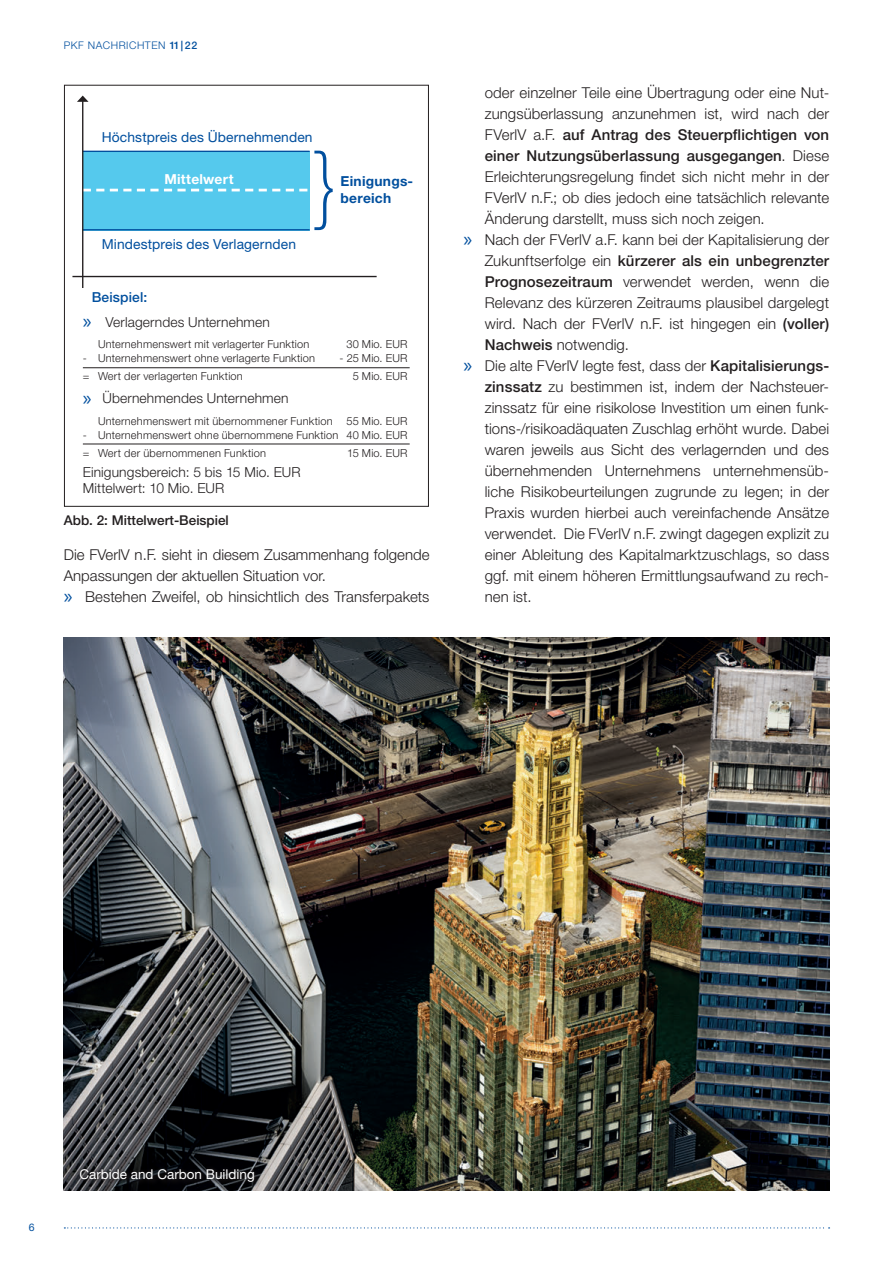
<style>
.page{position:relative;width:893px;height:1263px;background:#fff}
.page>*{position:absolute;margin:0;border:0;box-sizing:border-box;transform-origin:0 0}
.Copy_Fließtext_ohne{font:300 15px/21px "Helvetica Neue LT";letter-spacing:.005em;color:#231f20;text-align:justify}
.Copy_Fließtext{font:300 13.8px/16.5px "Helvetica Neue LT";letter-spacing:.01em;color:#231f20}
.t1{font:13.8px "Helvetica Neue LT";letter-spacing:.01em;color:#014f9e}
.t2{font:700 13.8px/17.2px "Helvetica Neue LT";letter-spacing:.02em;color:#014f9e}
.t3{font:700 13.8px "Helvetica Neue LT";letter-spacing:.015em;color:#fff}
.t4{font:500 13.8px "Helvetica Neue LT";letter-spacing:.015em;color:#014f9e}
.Copy_Fließtext-2{font:500 13.5px "Helvetica Neue LT";color:#231f20}
.t5{font:13.5px "Helvetica Neue LT";color:#fff}
.Copy_Fließtext-3{font:300 11.1px/18px "Helvetica Neue LT";letter-spacing:.02em;color:#231f20}
.t6{font:300 10.5px "Helvetica Neue LT";letter-spacing:.05em;color:#014f9e}
.t7{font:10.5px "Helvetica Neue LT";color:#014f9e}
.s1{font-weight:500}
.s2{font-family:"Myriad Pro";font-weight:400;font-size:21px;color:#014f9e}
</style>
<div class="page">
<img style="left:64px;top:638px;width:765px;height:553px">
<svg style="left:64px;top:1227px;width:766px;height:1px"></svg>
<div style="left:79px;top:1167px;width:183px;height:21px;background:#231f20;opacity:.89"></div>
<div style="left:77px;top:1166px;width:180px;height:19px;background:#231f20;opacity:.75"></div>
<div style="left:64px;top:85px;width:365px;height:421px;border:1px solid #231f20"></div>
<hr style="left:83px;top:367px;width:327px;height:1px;background:#231f20">
<hr style="left:83px;top:444px;width:327px;height:1px;background:#231f20">
<hr style="left:72px;top:276px;width:305px;height:1px;background:#231f20">
<hr style="left:82px;top:101px;width:1px;height:187px;background:#231f20">
<svg style="left:77px;top:96px;width:12px;height:6px"></svg>
<svg style="left:83px;top:151px;width:250px;height:79px"></svg>
<p class="t6" style="left:64px;top:39px;width:135px">PKF NACHRICHTEN <span class="s1">11 | 22</span></p>
<p class="t1" style="left:102px;top:129px;width:212px">Höchstpreis des Übernehmenden</p>
<p class="t3" style="left:164px;top:170px;width:71px">Mittelwert</p>
<p class="t2" style="left:341px;top:172px;width:74px">Einigungs&shy;bereich</p>
<p class="t1" style="left:102px;top:236px;width:196px">Mindestpreis des Verlagernden</p>
<p class="t4" style="left:92px;top:288px;width:57px">Beispiel:</p>
<p class="Copy_Fließtext" style="left:83px;top:313px;width:189px"><span class="s2">»</span> Verlagerndes Unternehmen</p>
<p class="Copy_Fließtext-3" style="left:98px;top:335px;width:213px">Unternehmenswert mit verlagerter Funktion</p>
<p class="Copy_Fließtext-3" style="left:346px;top:335px;width:63px">30 Mio. EUR</p>
<p class="Copy_Fließtext-3" style="left:83px;top:349px;width:234px">- Unternehmenswert ohne verlagerte Funktion</p>
<p class="Copy_Fließtext-3" style="left:340px;top:349px;width:69px">- 25 Mio. EUR</p>
<p class="Copy_Fließtext-3" style="left:83px;top:367px;width:161px">= Wert der verlagerten Funktion</p>
<p class="Copy_Fließtext-3" style="left:353px;top:367px;width:56px">5 Mio. EUR</p>
<p class="Copy_Fließtext" style="left:83px;top:390px;width:207px"><span class="s2">»</span> Übernehmendes Unternehmen</p>
<p class="Copy_Fließtext-3" style="left:98px;top:412px;width:236px">Unternehmenswert mit übernommener Funktion</p>
<p class="Copy_Fließtext-3" style="left:346px;top:412px;width:62px">55 Mio. EUR</p>
<p class="Copy_Fließtext-3" style="left:83px;top:425px;width:326px">- Unternehmenswert ohne übernommene Funktion 40 Mio. EUR = Wert der übernommenen Funktion</p>
<p class="Copy_Fließtext-3" style="left:347px;top:443px;width:62px">15 Mio. EUR</p>
<p class="Copy_Fließtext" style="left:83px;top:463px;width:219px">Einigungsbereich: 5 bis 15 Mio. EUR<br>Mittelwert: 10 Mio. EUR</p>
<p class="Copy_Fließtext-2" style="left:64px;top:512px;width:167px">Abb. 2: Mittelwert-Beispiel</p>
<p class="Copy_Fließtext_ohne" style="left:64px;top:543px;width:367px">Die FVerlV n.F. sieht in diesem Zusammenhang folgende<br>Anpassungen der aktuellen Situation vor.</p>
<p class="Copy_Fließtext_ohne" style="left:64px;top:585px;width:367px"><span class="s2">»</span> Bestehen Zweifel, ob hinsichtlich des Transferpakets</p>
<p class="Copy_Fließtext_ohne" style="left:485px;top:81px;width:346px">oder einzelner Teile eine Übertragung oder eine Nut&shy;zungsüberlassung anzunehmen ist, wird nach der FVerlV a.F. <span class="s1">auf Antrag des Steuerpflichtigen von einer Nutzungsüberlassung ausgegangen</span>. Diese Erleichterungsregelung findet sich nicht mehr in der FVerlV n.F.; ob dies jedoch eine tatsächlich relevante Änderung darstellt, muss sich noch zeigen.</p>
<p class="Copy_Fließtext_ohne" style="left:485px;top:228px;width:346px;text-indent:-21px"><span class="s2">»</span> Nach der FVerlV a.F. kann bei der Kapitalisierung der Zukunftserfolge ein <span class="s1">kürzerer als ein unbegrenzter Prognosezeitraum</span> verwendet werden, wenn die Relevanz des kürzeren Zeitraums plausibel dargelegt wird. Nach der FVerlV n.F. ist hingegen ein <span class="s1">(voller)<br>Nachweis</span> notwendig.</p>
<p class="Copy_Fließtext_ohne" style="left:485px;top:354px;width:346px;text-indent:-21px"><span class="s2">»</span> Die alte FVerlV legte fest, dass der <span class="s1">Kapitalisierungs&shy;zinssatz</span> zu bestimmen ist, indem der Nachsteuer&shy;zinssatz für eine risikolose Investition um einen funk&shy;tions-/risikoadäquaten Zuschlag erhöht wurde. Dabei waren jeweils aus Sicht des verlagernden und des übernehmenden Unternehmens unternehmensüb&shy;liche Risikobeurteilungen zugrunde zu legen; in der Praxis wurden hierbei auch vereinfachende Ansätze verwendet. Die FVerlV n.F. zwingt dagegen explizit zu einer Ableitung des Kapitalmarktzuschlags, so dass ggf. mit einem höheren Ermittlungsaufwand zu rech&shy;nen ist.</p>
<p class="t7" style="left:29px;top:1221px;width:7px">6</p>
<p class="t5" style="left:79px;top:1166px;width:177px">Carbide and Carbon Building</p>
</div>
